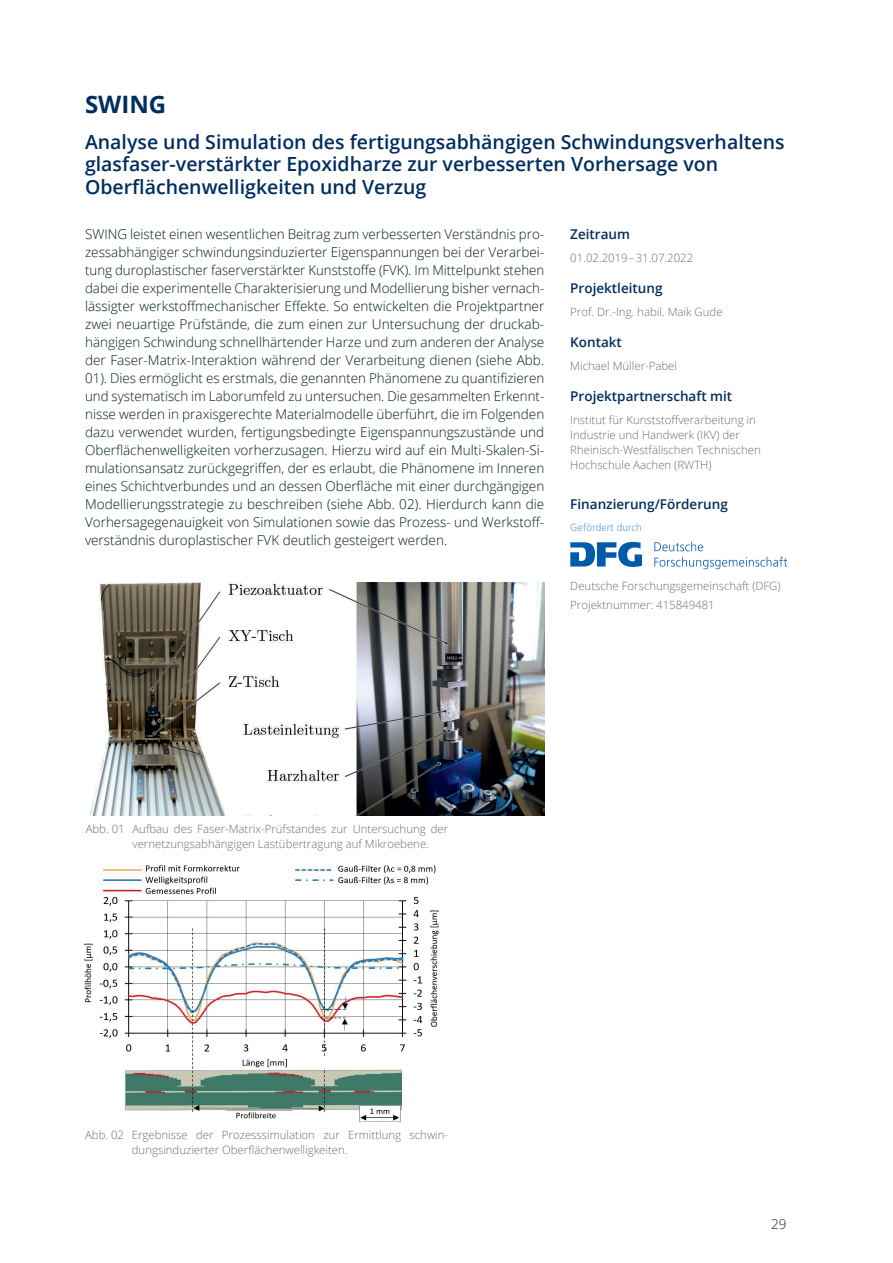
<style>
.page{position:relative;width:893px;height:1263px;background:#fff}
.page>*{position:absolute;margin:0;border:0;box-sizing:border-box;transform-origin:0 0}
.t1{font:700 24px "Open Sans";color:#002e5e}
.t2{font:600 19.5px/22.5px "Open Sans";color:#002e5e}
.t3{font:300 13.5px/18px "Open Sans";color:#001d1e;text-align:justify}
.t4{font:600 13.5px "Open Sans";color:#002e5e}
.t5{font:300 13.5px "Open Sans";color:#231f20}
.t6{font:300 11.4px/15px "Open Sans";color:#6c6d70}
.t7{font:300 10.5px "Frutiger";color:#61a1d7}
</style>
<div class="page">
<img style="left:90px;top:582px;width:454px;height:233px">
<svg style="left:570px;top:542px;width:72px;height:25px"></svg>
<svg style="left:654px;top:542px;width:49px;height:9px"></svg>
<svg style="left:654px;top:557px;width:133px;height:12px"></svg>
<img style="left:84px;top:865px;width:355px;height:257px">
<h1 class="t1" style="left:85px;top:87px;width:83px">SWING</h1>
<h2 class="t2" style="left:85px;top:130px;width:701px">Analyse und Simulation des fertigungsabhängigen Schwindungsverhaltens glasfaser-verstärkter Epoxidharze zur verbesserten Vorhersage von<br>Oberflächenwelligkeiten und Verzug</h2>
<p class="t3" style="left:85px;top:224px;width:461px">SWING leistet einen wesentlichen Beitrag zum verbesserten Verständnis pro&shy;zessabhängiger schwindungsinduzierter Eigenspannungen bei der Verarbei&shy;tung duroplastischer faserverstärkter Kunststoffe (FVK). Im Mittelpunkt stehen dabei die experimentelle Charakterisierung und Modellierung bisher vernach&shy;lässigter werkstoffmechanischer Effekte. So entwickelten die Projektpartner zwei neuartige Prüfstände, die zum einen zur Untersuchung der druckab&shy;hängigen Schwindung schnellhärtender Harze und zum anderen der Analyse der Faser-Matrix-Interaktion während der Verarbeitung dienen (siehe Abb.<br>01). Dies ermöglicht es erstmals, die genannten Phänomene zu quantifizieren und systematisch im Laborumfeld zu untersuchen. Die gesammelten Erkennt&shy;nisse werden in praxisgerechte Materialmodelle überführt, die im Folgenden dazu verwendet wurden, fertigungsbedingte Eigenspannungszustände und Oberflächenwelligkeiten vorherzusagen. Hierzu wird auf ein Multi-Skalen-Si&shy;mulationsansatz zurückgegriffen, der es erlaubt, die Phänomene im Inneren eines Schichtverbundes und an dessen Oberfläche mit einer durchgängigen Modellierungsstrategie zu beschreiben (siehe Abb. 02). Hierdurch kann die Vorhersagegenauigkeit von Simulationen sowie das Prozess- und Werkstoff&shy;verständnis duroplastischer FVK deutlich gesteigert werden.</p>
<p class="t4" style="left:570px;top:224px;width:61px">Zeitraum</p>
<p class="t6" style="left:570px;top:250px;width:124px">01.02.2019 – 31.07.2022</p>
<p class="t4" style="left:570px;top:278px;width:94px">Projektleitung</p>
<p class="t6" style="left:570px;top:304px;width:154px">Prof. Dr.-Ing. habil. Maik Gude</p>
<p class="t4" style="left:570px;top:332px;width:53px">Kontakt</p>
<p class="t6" style="left:570px;top:358px;width:108px">Michael Müller-Pabel</p>
<p class="t4" style="left:570px;top:386px;width:163px">Projektpartnerschaft mit</p>
<p class="t6" style="left:570px;top:412px;width:192px">Institut für Kunststoffverarbeitung in Industrie und Handwerk (IKV) der Rheinisch-Westfälischen Technischen Hochschule Aachen (RWTH)</p>
<p class="t4" style="left:570px;top:494px;width:159px">Finanzierung/Förderung</p>
<p class="t7" style="left:570px;top:522px;width:73px">Gefördert durch</p>
<p class="t6" style="left:132px;top:821px;width:317px;text-indent:-47px">Abb. 01 Aufbau des Faser-Matrix-Prüfstandes zur Untersuchung der vernetzungsabhängigen Lastübertragung auf Mikroebene.</p>
<p class="t6" style="left:132px;top:1127px;width:318px;text-indent:-47px">Abb. 02 Ergebnisse der Prozesssimulation zur Ermittlung schwin&shy;dungsinduzierter Oberflächenwelligkeiten.</p>
<p class="t6" style="left:570px;top:576px;width:212px;line-height:19.5px">Deutsche Forschungsgemeinschaft (DFG)<br>Projektnummer: 415849481</p>
<p class="t5" style="left:771px;top:1214px;width:17px">29</p>
</div>
